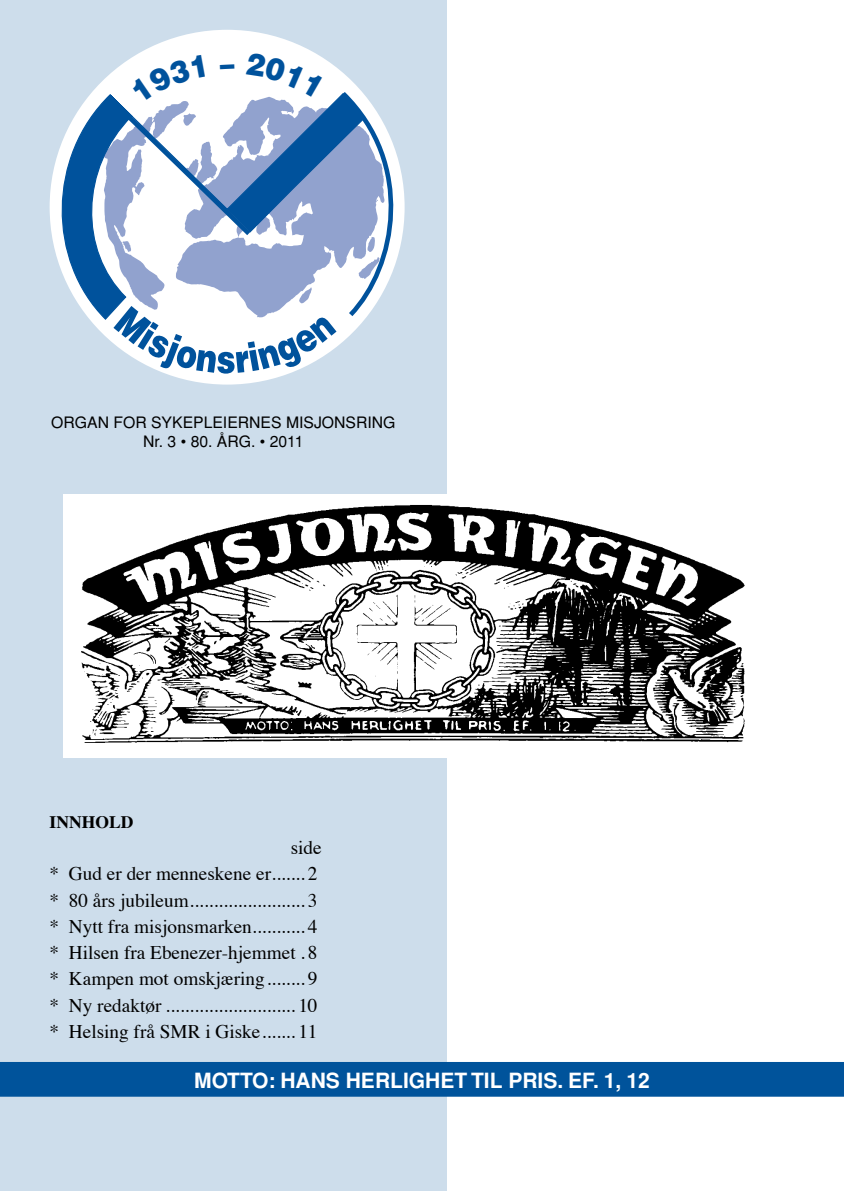
<style>
.page{position:relative;width:844px;height:1191px;background:#fff}
.page>*{position:absolute;margin:0;border:0;box-sizing:border-box;transform-origin:0 0}
.t1{font:700 21px "Helvetica";color:#fff}
.t2{font:19.25px/26.2px "Times";color:#000}
.t3{font:700 17.5px "Times";color:#000}
.t4{font:15.75px/18.9px "Helvetica";color:#000;text-align:center}
</style>
<div class="page">
<div style="left:0;top:0;width:446px;height:1191px;background:#cdddeb"></div>
<div style="left:0;top:1062px;width:843px;height:34px;background:#00539b"></div>
<div style="left:64px;top:494px;width:716px;height:263px;background:#fff"></div>
<img style="left:81px;top:504px;width:664px;height:239px">
<svg style="left:50px;top:92px;width:53px;height:229px"></svg>
<svg style="left:103px;top:30px;width:301px;height:344px"></svg>
<p class="t4" style="left:51px;top:413px;width:345px">ORGAN FOR SYKEPLEIERNES MISJONSRING<br>Nr. 3 • 80. ÅRG. • 2011</p>
<p class="t3" style="left:50px;top:805px;width:85px">INNHOLD</p>
<p class="t2" style="left:50px;top:832px;width:273px;text-indent:241px">side * Gud er der menneskene er....... 2 * 80 års jubileum........................ 3 * Nytt fra misjonsmarken........... 4 * Hilsen fra Ebenezer-hjemmet . 8 * Kampen mot omskjæring........ 9 * Ny redaktør ........................... 10 * Helsing frå SMR i Giske....... 11</p>
<p class="t1" style="left:194px;top:1068px;width:457px">MOTTO: HANS HERLIGHET TIL PRIS. EF. 1, 12</p>
</div>
